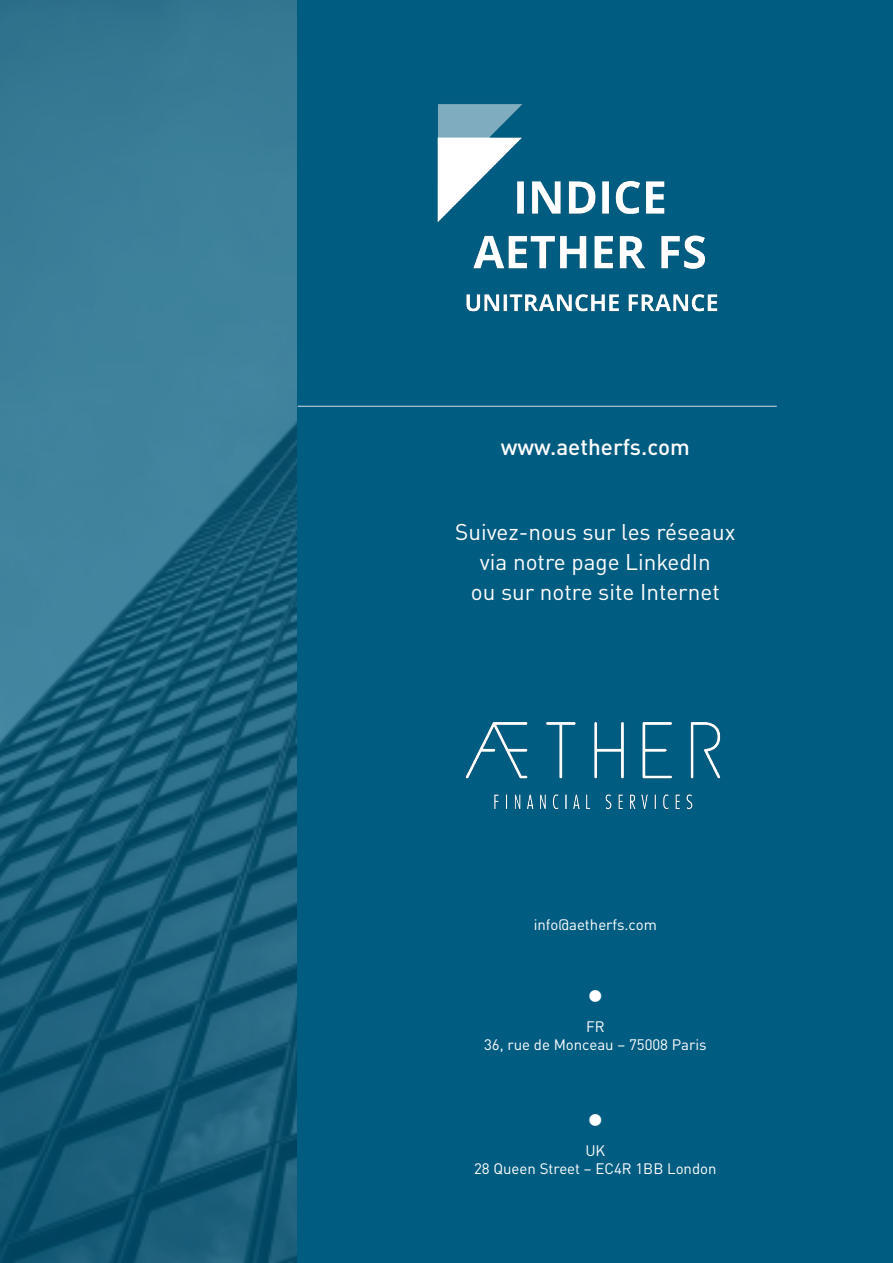
<style>
.page{position:relative;width:893px;height:1263px;background:#fff}
.page>*{position:absolute;margin:0;border:0;box-sizing:border-box;transform-origin:0 0}
.t1{font:36px "DIN Pro";color:#fff}
.t2{font:22.5px/30px "DIN Pro";color:#fff;text-align:center}
.t3{font:500 22.5px "DIN Pro";color:#fff}
.t4{font:15px/18px "DIN Pro";color:#fff;text-align:center}
</style>
<div class="page">
<svg style="left:0;top:0;width:298px;height:1263px;background:#276b85"></svg>
<div style="left:298px;top:0;width:595px;height:1263px;background:#015c81"></div>
<hr style="left:298px;top:406px;width:479px;height:1px;background:#fff">
<img style="left:465px;top:722px;width:256px;height:88px">
<img style="left:437px;top:104px;width:281px;height:208px">
<h2 class="t3" style="left:501px;top:428px;width:190px">www.aetherfs.com</h2>
<h2 class="t2" style="left:455px;top:515px;width:282px">Suivez-nous sur les réseaux via notre page LinkedIn<br>ou sur notre site Internet</h2>
<p class="t4" style="left:534px;top:914px;width:125px">info@aetherfs.com</p>
<h1 class="t1" style="left:586px;top:966px;width:21px">•</h1>
<p class="t4" style="left:484px;top:1016px;width:224px">FR<br>36, rue de Monceau – 75008 Paris</p>
<h1 class="t1" style="left:586px;top:1091px;width:21px">•</h1>
<p class="t4" style="left:474px;top:1140px;width:244px">UK<br>28 Queen Street – EC4R 1BB London</p>
</div>
